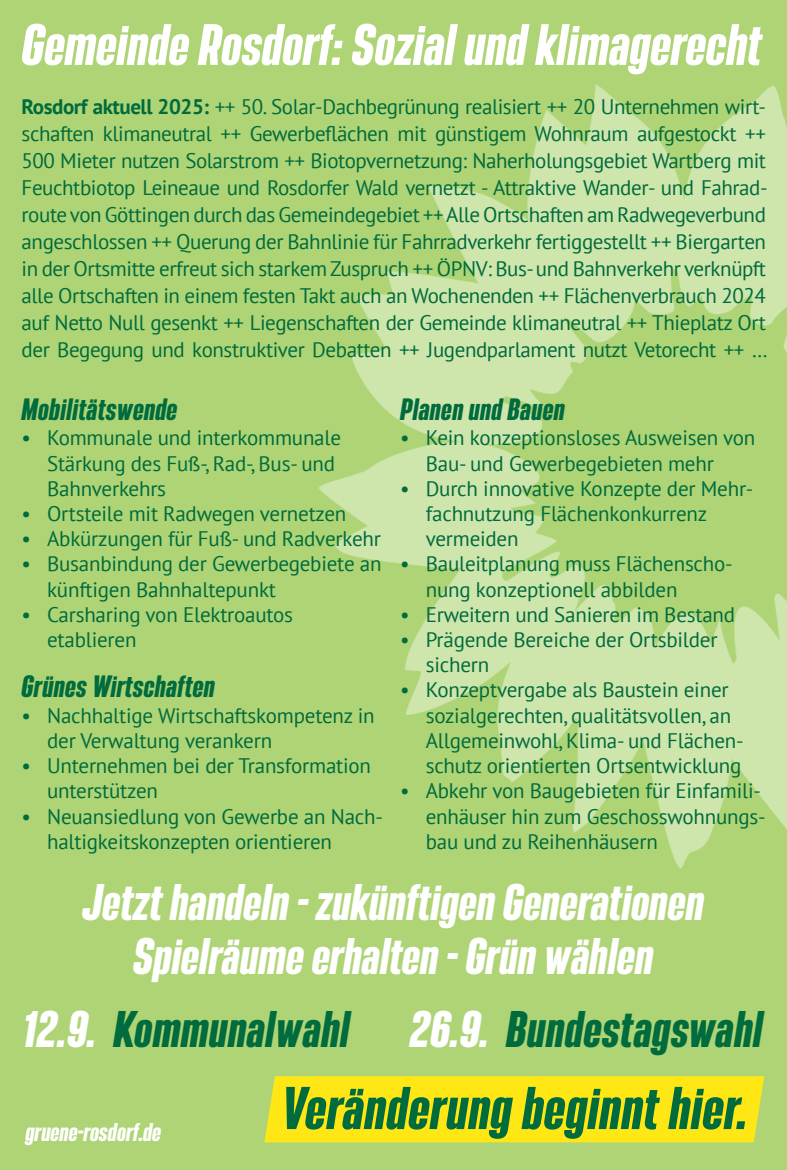
<style>
.page{position:relative;width:787px;height:1170px;background:#fff}
.page>*{position:absolute;margin:0;border:0;box-sizing:border-box;transform-origin:0 0}
.t1{font:italic 700 51px "Bereit";color:#fff}
.t2{font:italic 700 45px/54px "Bereit";color:#fff;text-align:center}
.t3{font:italic 700 45px "Bereit";letter-spacing:.01em;color:#006b3d}
.Grundtext_weiss{font:italic 700 27px "Bereit";letter-spacing:.01em;color:#006b3d}
.t4{font:italic 700 22.5px "Bereit";color:#fff}
.Grundtext_weiss-2{font:21px/25.2px "PT Sans";letter-spacing:-.01em;color:#006b3d}
.s1{font-weight:700}
.s2{color:#fff}
</style>
<div class="page">
<div style="left:0;top:0;width:787px;height:1169px;background:#aed475"></div>
<img style="left:319px;top:84px;width:468px;height:785px">
<svg style="left:264px;top:1076px;width:500px;height:66px;background:#adbf24"></svg>
<p class="t1" style="left:22px;top:14px;width:741px">Gemeinde Rosdorf: Sozial und klimagerecht</p>
<p class="Grundtext_weiss-2" style="left:22px;top:92px;width:747px;line-height:27px;text-align:justify"><span class="s1">Rosdorf aktuell 2025:</span> ++ 50. Solar-Dachbegrünung realisiert ++ 20 Unternehmen wirt&shy;schaften klimaneutral ++ Gewerbeflächen mit günstigem Wohnraum aufgestockt ++ 500 Mieter nutzen Solarstrom ++ Biotopvernetzung: Naherholungsgebiet Wartberg mit Feuchtbiotop Leineaue und Rosdorfer Wald vernetzt - Attraktive Wander- und Fahrad&shy;route von Göttingen durch das Gemeindegebiet ++ Alle Ortschaften am Radwegeverbund angeschlossen ++ Querung der Bahnlinie für Fahrradverkehr fertiggestellt ++ Biergarten in der Ortsmitte erfreut sich starkem Zuspruch ++ ÖPNV: Bus- und Bahnverkehr verknüpft alle Ortschaften in einem festen Takt auch an Wochenenden ++ Flächenverbrauch 2024 auf Netto Null gesenkt ++ Liegenschaften der Gemeinde klimaneutral ++ Thieplatz Ort der Begegung und konstruktiver Debatten ++ Jugendparlament nutzt Vetorecht ++ …</p>
<p class="Grundtext_weiss" style="left:22px;top:393px;width:157px">Mobilitätswende</p>
<p class="Grundtext_weiss-2" style="left:47px;top:425px;width:295px;text-indent:-26px">• Kommunale und interkommunale<br>Stärkung des Fuß-, Rad-, Bus- und<br>Bahnverkehrs</p>
<p class="Grundtext_weiss-2" style="left:22px;top:500px;width:326px">• Ortsteile mit Radwegen vernetzen</p>
<p class="Grundtext_weiss-2" style="left:22px;top:525px;width:361px">• Abkürzungen für Fuß- und Radverkehr</p>
<p class="Grundtext_weiss-2" style="left:47px;top:551px;width:336px;text-indent:-26px">• Busanbindung der Gewerbegebiete an künftigen Bahnhaltepunkt</p>
<p class="Grundtext_weiss-2" style="left:47px;top:601px;width:247px;text-indent:-26px">• Carsharing von Elektroautos etablieren</p>
<p class="Grundtext_weiss" style="left:22px;top:670px;width:195px">Grünes Wirtschaften</p>
<p class="Grundtext_weiss-2" style="left:47px;top:702px;width:329px;text-indent:-26px">• Nachhaltige Wirtschaftskompetenz in der Verwaltung verankern</p>
<p class="Grundtext_weiss-2" style="left:47px;top:752px;width:325px;text-indent:-26px">• Unternehmen bei der Transformation unterstützen</p>
<p class="Grundtext_weiss-2" style="left:47px;top:803px;width:337px;text-indent:-26px">• Neuansiedlung von Gewerbe an Nach&shy;haltigkeitskonzepten orientieren</p>
<p class="Grundtext_weiss" style="left:400px;top:393px;width:166px">Planen und Bauen</p>
<p class="Grundtext_weiss-2" style="left:426px;top:425px;width:331px;text-indent:-26px">• Kein konzeptionsloses Ausweisen von<br>Bau- und Gewerbegebieten mehr</p>
<p class="Grundtext_weiss-2" style="left:426px;top:475px;width:329px;text-indent:-26px">• Durch innovative Konzepte der Mehr&shy;fachnutzung Flächenkonkurrenz vermeiden</p>
<p class="Grundtext_weiss-2" style="left:426px;top:551px;width:308px;text-indent:-26px">• Bauleitplanung muss Flächenscho&shy;nung konzeptionell abbilden</p>
<p class="Grundtext_weiss-2" style="left:400px;top:601px;width:336px">• Erweitern und Sanieren im Bestand</p>
<p class="Grundtext_weiss-2" style="left:426px;top:626px;width:293px;text-indent:-26px">• Prägende Bereiche der Ortsbilder sichern</p>
<p class="Grundtext_weiss-2" style="left:426px;top:677px;width:319px;text-indent:-26px">• Konzeptvergabe als Baustein einer sozialgerechten, qualitätsvollen, an Allgemeinwohl, Klima- und Flächen&shy;schutz orientierten Ortsentwicklung</p>
<p class="Grundtext_weiss-2" style="left:426px;top:777px;width:341px;text-indent:-26px">• Abkehr von Baugebieten für Einfamili&shy;enhäuser hin zum Geschosswohnungs&shy;bau und zu Reihenhäusern</p>
<p class="t2" style="left:83px;top:875px;width:623px">Jetzt handeln - zukünftigen Generationen<br>Spielräume erhalten - Grün wählen</p>
<p class="t3" style="left:23px;top:1002px;width:328px"><span class="s2">12.9.</span> Kommunalwahl</p>
<p class="t3" style="left:410px;top:1002px;width:354px"><span class="s2">26.9.</span> Bundestagswahl</p>
<p class="t4" style="left:25px;top:1118px;width:137px">gruene-rosdorf.de</p>
</div>
